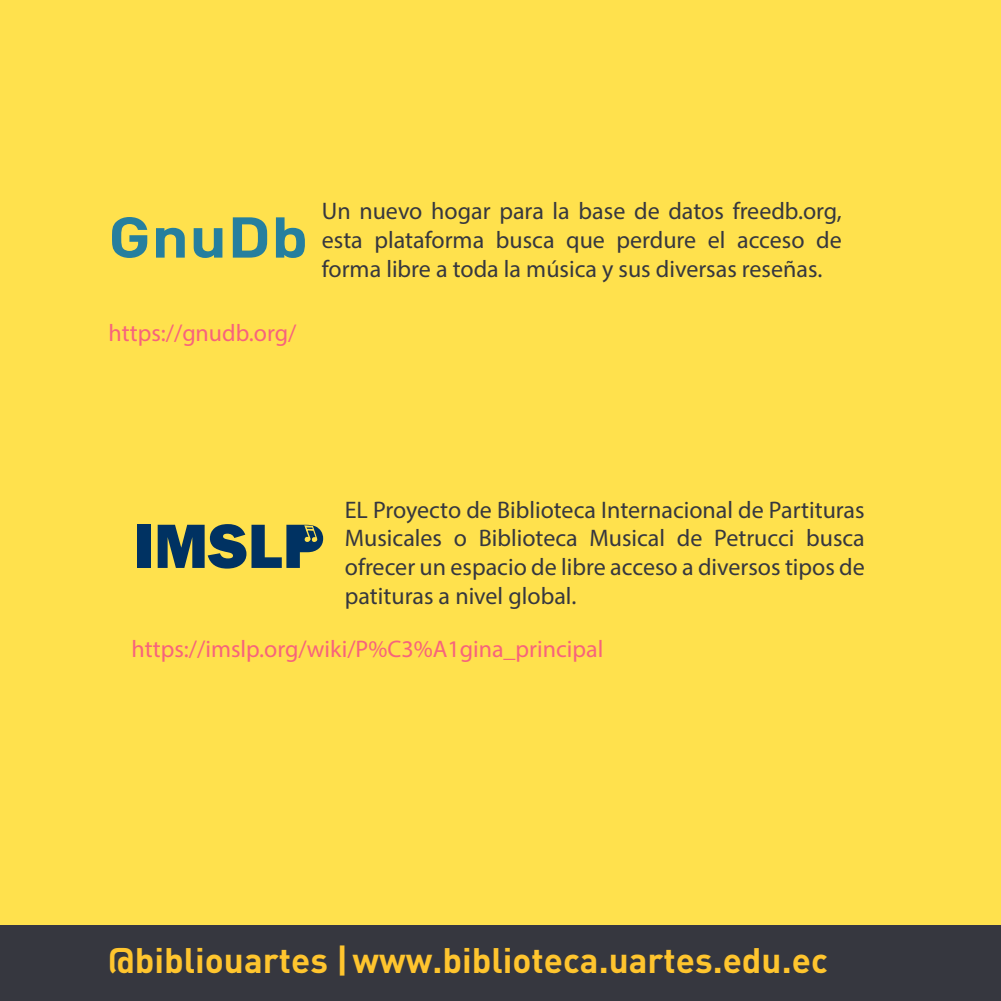
<style>
.page{position:relative;width:1001px;height:1001px;background:#fff}
.page>*{position:absolute;margin:0;border:0;box-sizing:border-box;transform-origin:0 0}
.t1{font:800 64.7px "Franklin Gothic";color:#003262}
.t2{font:700 56.5px "DIN";color:#267f9e;scale:1.17 1}
.t3{font:700 35px "DIN Pro";color:#ffc52e}
.t4{font:24px/28.8px "Myriad Pro";color:#36373f;text-align:justify}
.t5{font:24px "Myriad Pro";color:#f7637c}
</style>
<div class="page">
<div style="left:0;top:0;width:1000px;height:1000px;background:#ffe14d"></div>
<div style="left:0;top:925px;width:1000px;height:75px;background:#36373f"></div>
<svg style="left:296px;top:530px;width:16px;height:16px"></svg>
<h2 class="t2" style="left:108px;top:200px;width:172px">GnuDb</h2>
<p class="t5" style="left:108px;top:318px;width:189px">https://gnudb.org/</p>
<p class="t4" style="left:321px;top:196px;width:521px">Un nuevo hogar para la base de datos freedb.org, esta plataforma busca que perdure el acceso de forma libre a toda la música y sus diversas reseñas.</p>
<p class="t4" style="left:344px;top:494px;width:521px">EL Proyecto de Biblioteca Internacional de Partituras Musicales o Biblioteca Musical de Petrucci busca ofrecer un espacio de libre acceso a diversos tipos de patituras a nivel global.</p>
<p class="t5" style="left:131px;top:634px;width:473px">https://imslp.org/wiki/P%C3%A1gina_principal</p>
<h1 class="t1" style="left:133px;top:504px;width:193px">IMSLP</h1>
<h3 class="t3" style="left:108px;top:930px;width:720px">@bibliouartes | www.biblioteca.uartes.edu.ec</h3>
</div>
